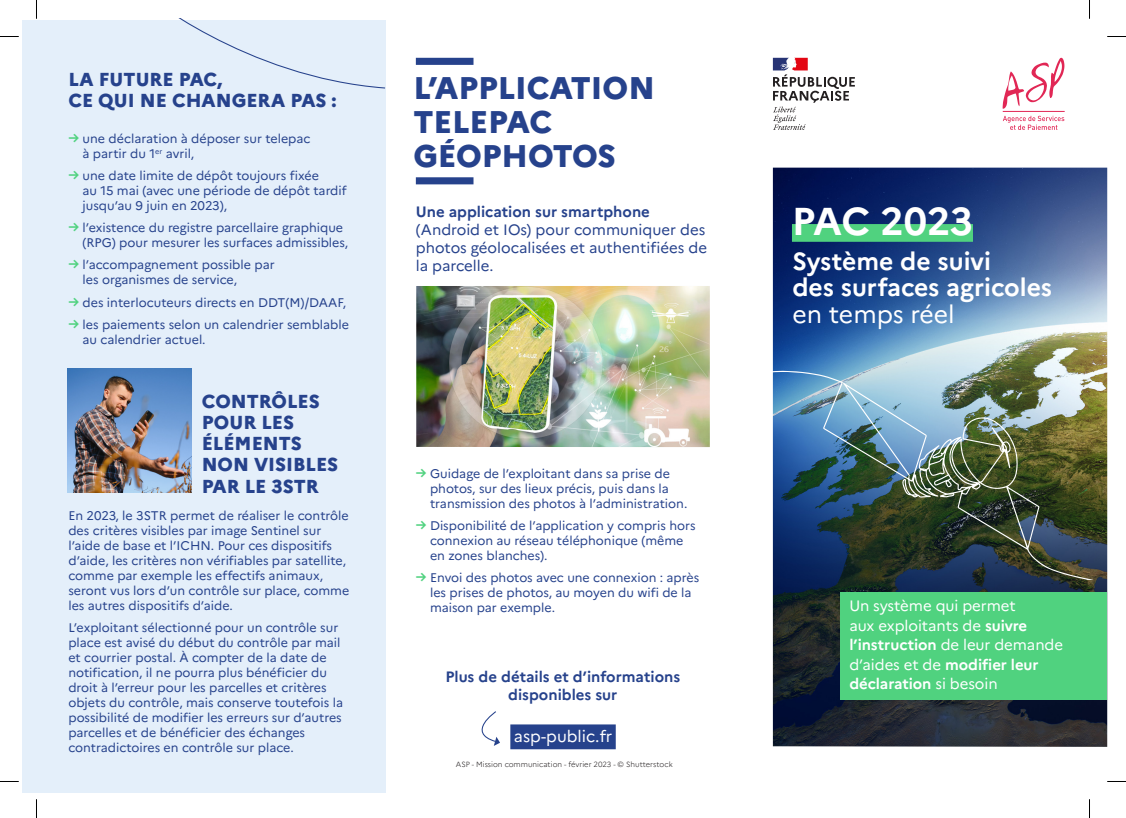
<style>
.page{position:relative;width:1126px;height:818px;background:#fff}
.page>*{position:absolute;margin:0;border:0;box-sizing:border-box;transform-origin:0 0}
.t1{font:700 38.75px "Marianne";letter-spacing:-.015em;color:#fff}
.t2{font:800 31.25px/33.8px "Marianne";color:#26428c}
.t3{font:700 24.75px/26.2px "Marianne";color:#fff}
.t4{font:24.75px "Marianne";color:#fff}
.t5{font:800 18.75px/21.2px "Marianne";color:#26428c}
.t6{font:16.25px "Marianne";color:#fff}
.t7{font:15px/19.5px "Marianne";letter-spacing:-.005em;color:#fff}
.t8{font:15px/18px "Marianne";color:#26428c;text-align:justify}
.t9{font:700 15px/18px "Marianne";color:#26428c;text-align:center}
.t10{font:12.5px/15px "Marianne";color:#26428c}
.t11{font:300 7.5px "Marianne";color:#231f20}
.s1{font-weight:700;font-size:13.75px;color:#50d27f}
.s2{font-weight:700}
</style>
<div class="page">
<div style="left:22px;top:20px;width:363px;height:772px;background:#e4effa"></div>
<img style="left:772px;top:167px;width:335px;height:579px">
<svg style="left:772px;top:58px;width:82px;height:72px"></svg>
<svg style="left:1002px;top:58px;width:62px;height:51px"></svg>
<svg style="left:1003px;top:116px;width:61px;height:14px"></svg>
<hr style="left:1002px;top:111px;width:62px;height:1px;background:#e12755">
<img style="left:772px;top:370px;width:321px;height:209px">
<div style="left:791px;top:224px;width:181px;height:18px;background:#50d27f"></div>
<div style="left:840px;top:592px;width:267px;height:107px;background:#50d27f"></div>
<div style="left:510px;top:724px;width:105px;height:24px;background:#26428c"></div>
<div style="left:416px;top:58px;width:57px;height:7px;background:#26428c"></div>
<div style="left:416px;top:177px;width:57px;height:7px;background:#26428c"></div>
<img style="left:67px;top:368px;width:124px;height:124px">
<svg style="left:180px;top:19px;width:206px;height:70px"></svg>
<img style="left:416px;top:286px;width:293px;height:161px">
<svg style="left:481px;top:711px;width:19px;height:34px"></svg>
<svg style="left:0;top:36px;width:19px;height:1px"></svg>
<svg style="left:1107px;top:36px;width:18px;height:1px"></svg>
<svg style="left:36px;top:0;width:1px;height:19px"></svg>
<svg style="left:36px;top:799px;width:1px;height:18px"></svg>
<svg style="left:1089px;top:0;width:1px;height:19px"></svg>
<svg style="left:1089px;top:799px;width:1px;height:18px"></svg>
<h3 class="t5" style="left:68px;top:69px;width:270px">LA FUTURE PAC,<br>CE QUI NE CHANGERA PAS :</h3>
<p class="t10" style="left:83px;top:131px;width:229px;text-indent:-14px"><span class="s1">→</span> une déclaration à déposer sur telepac à partir du 1<sup>er</sup> avril,</p>
<p class="t10" style="left:83px;top:168px;width:265px;text-indent:-14px"><span class="s1">→</span> une date limite de dépôt toujours fixée<br>au 15 mai (avec une période de dépôt tardif jusqu’au 9 juin en 2023),</p>
<p class="t10" style="left:83px;top:220px;width:267px;text-indent:-14px"><span class="s1">→</span> l’existence du registre parcellaire graphique (RPG) pour mesurer les surfaces admissibles,</p>
<p class="t10" style="left:83px;top:257px;width:193px;text-indent:-14px"><span class="s1">→</span> l’accompagnement possible par les organismes de service,</p>
<p class="t10" style="left:68px;top:294px;width:279px"><span class="s1">→</span> des interlocuteurs directs en DDT(M)/DAAF,</p>
<p class="t10" style="left:83px;top:316px;width:268px;text-indent:-14px"><span class="s1">→</span> les paiements selon un calendrier semblable au calendrier actuel.</p>
<h3 class="t5" style="left:202px;top:390px;width:138px">CONTRÔLES<br>POUR LES<br>ÉLÉMENTS<br>NON VISIBLES<br>PAR LE 3STR</h3>
<p class="t10" style="left:68px;top:507px;width:282px">En 2023, le 3STR permet de réaliser le contrôle des critères visibles par image Sentinel sur l’aide de base et l’ICHN. Pour ces dispositifs d’aide, les critères non vérifiables par satellite, comme par exemple les effectifs animaux, seront vus lors d’un contrôle sur place, comme les autres dispositifs d’aide.</p>
<p class="t10" style="left:68px;top:619px;width:276px">L’exploitant sélectionné pour un contrôle sur place est avisé du début du contrôle par mail et courrier postal. À compter de la date de notification, il ne pourra plus bénéficier du droit à l’erreur pour les parcelles et critères objets du contrôle, mais conserve toutefois la possibilité de modifier les erreurs sur d’autres parcelles et de bénéficier des échanges contradictoires en contrôle sur place.</p>
<h2 class="t2" style="left:413px;top:71px;width:243px">L’APPLICATION<br>TELEPAC<br>GÉOPHOTOS</h2>
<p class="t9" style="left:416px;top:202px;width:235px">Une application sur smartphone</p>
<p class="t8" style="left:416px;top:220px;width:293px">(Android et IOs) pour communiquer des photos géolocalisées et authentifiées de la parcelle.</p>
<p class="t10" style="left:430px;top:466px;width:259px;text-indent:-14px"><span class="s1">→</span> Guidage de l’exploitant dans sa prise de photos, sur des lieux précis, puis dans la transmission des photos à l’administration.</p>
<p class="t10" style="left:430px;top:518px;width:267px;text-indent:-14px"><span class="s1">→</span> Disponibilité de l’application y compris hors connexion au réseau téléphonique (même en zones blanches).</p>
<p class="t10" style="left:430px;top:570px;width:271px;text-indent:-14px"><span class="s1">→</span> Envoi des photos avec une connexion : après les prises de photos, au moyen du wifi de la maison par exemple.</p>
<p class="t9" style="left:445px;top:667px;width:236px">Plus de détails et d’informations disponibles sur</p>
<h3 class="t6" style="left:514px;top:726px;width:100px">asp-public.fr</h3>
<p class="t11" style="left:456px;top:758px;width:218px">ASP - Mission communication - février 2023 - © Shutterstock</p>
<h1 class="t1" style="left:791px;top:197px;width:182px">PAC 2023</h1>
<h3 class="t3" style="left:792px;top:248px;width:261px">Système de suivi<br>des surfaces agricoles</h3>
<h3 class="t4" style="left:792px;top:298px;width:164px">en temps réel</h3>
<p class="t7" style="left:849px;top:595px;width:215px">Un système qui permet<br>aux exploitants de <span class="s2">suivre l’instruction</span> de leur demande d’aides et de <span class="s2">modifier leur déclaration</span> si besoin</p>
</div>
